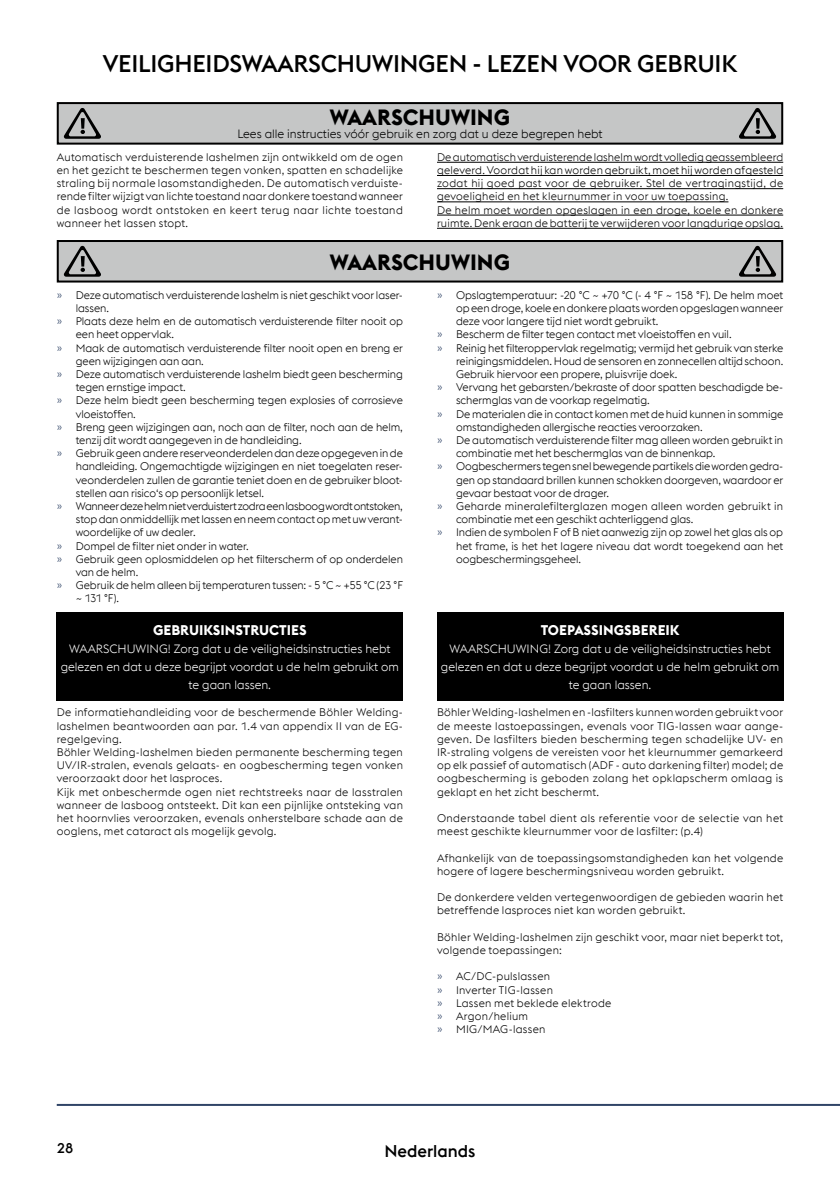
<style>
.page{position:relative;width:840px;height:1191px;background:#fff}
.page>*{position:absolute;margin:0;border:0;box-sizing:border-box;transform-origin:0 0}
.t1{font:500 24px "voestalpine";letter-spacing:-.01em;color:#000}
.t2{font:700 22px "voestalpine";color:#000}
.t3{font:500 17px "voestalpine";color:#000}
.t4{font:700 14px "voestalpine";color:#fff}
.t5{font:500 14px "voestalpine";color:#000}
.t6{font:300 12px/18px "voestalpine";color:#fff;text-align:center}
.t7{font:300 12px "voestalpine";color:#000}
.t8{font:300 11px/13.2px "voestalpine";color:#000;text-align:justify}
.t9{font:300 11px/13.2px "voestalpine";letter-spacing:.025em;color:#000}
.t10{font:300 11px/13.2px "voestalpine";letter-spacing:.02em;color:#000}
.t11{font:300 11px/13.2px "voestalpine";letter-spacing:.03em;color:#000}
.t12{font:300 11px "voestalpine";letter-spacing:-.025em;color:#000}
.s1{color:#304467}
</style>
<div class="page">
<hr style="left:57px;top:1104px;width:782px;height:2px;background:#304467">
<div style="left:58px;top:103px;width:723px;height:41px;background:#c5c6c6"></div>
<div style="left:57px;top:102px;width:725px;height:43px;border:2px solid #000"></div>
<div style="left:58px;top:241px;width:723px;height:40px;background:#c5c6c6"></div>
<div style="left:57px;top:240px;width:725px;height:42px;border:2px solid #000"></div>
<svg style="left:63px;top:108px;width:38px;height:31px"></svg>
<svg style="left:81px;top:118px;width:4px;height:11px"></svg>
<svg style="left:63px;top:245px;width:38px;height:32px"></svg>
<svg style="left:81px;top:256px;width:4px;height:10px"></svg>
<svg style="left:739px;top:108px;width:37px;height:31px"></svg>
<svg style="left:755px;top:118px;width:4px;height:11px"></svg>
<svg style="left:739px;top:245px;width:37px;height:32px"></svg>
<svg style="left:755px;top:256px;width:4px;height:10px"></svg>
<div style="left:57px;top:612px;width:346px;height:88px;background:#000"></div>
<div style="left:437px;top:612px;width:345px;height:88px;background:#000"></div>
<hr style="left:437px;top:162px;width:345px;height:1px;background:#000">
<hr style="left:437px;top:175px;width:345px;height:1px;background:#000">
<hr style="left:437px;top:188px;width:345px;height:1px;background:#000">
<hr style="left:437px;top:201px;width:291px;height:1px;background:#000">
<hr style="left:437px;top:215px;width:345px;height:1px;background:#000">
<hr style="left:437px;top:228px;width:345px;height:1px;background:#000">
<h1 class="t1" style="left:103px;top:49px;width:635px">VEILIGHEIDSWAARSCHUWINGEN - LEZEN VOOR GEBRUIK</h1>
<h2 class="t2" style="left:330px;top:103px;width:181px">WAARSCHUWING</h2>
<p class="t7" style="left:237px;top:127px;width:366px">Lees alle instructies vóór gebruik en zorg dat u deze begrepen hebt</p>
<p class="t8" style="left:57px;top:150px;width:347px">Automatisch verduisterende lashelmen zijn ontwikkeld om de ogen en het gezicht te beschermen tegen vonken, spatten en schadelijke straling bij normale lasomstandigheden. De automatisch verduiste&shy;rende filter wijzigt van lichte toestand naar donkere toestand wanneer de lasboog wordt ontstoken en keert terug naar lichte toestand wanneer het lassen stopt.</p>
<p class="t10" style="left:437px;top:150px;width:347px">De automatisch verduisterende lashelm wordt volledig geassembleerd geleverd. Voordat hij kan worden gebruikt, moet hij worden afgesteld zodat hij goed past voor de gebruiker. Stel de vertragingstijd, de gevoeligheid en het kleurnummer in voor uw toepassing.<br>De helm moet worden opgeslagen in een droge, koele en donkere ruimte. Denk eraan de batterij te verwijderen voor langdurige opslag.</p>
<h2 class="t2" style="left:330px;top:248px;width:181px">WAARSCHUWING</h2>
<p class="t8" style="left:57px;top:288px;width:347px"><span class="s1">ʷ</span> Deze automatisch verduisterende lashelm is niet geschikt voor laser-</p>
<p class="t8" style="left:76px;top:301px;width:35px">lassen.</p>
<p class="t8" style="left:57px;top:315px;width:347px"><span class="s1">ʷ</span> Plaats deze helm en de automatisch verduisterende filter nooit op</p>
<p class="t8" style="left:76px;top:328px;width:100px">een heet oppervlak.</p>
<p class="t8" style="left:57px;top:341px;width:347px"><span class="s1">ʷ</span> Maak de automatisch verduisterende filter nooit open en breng er</p>
<p class="t8" style="left:76px;top:354px;width:129px">geen wijzigingen aan aan.</p>
<p class="t8" style="left:57px;top:367px;width:347px"><span class="s1">ʷ</span> Deze automatisch verduisterende lashelm biedt geen bescherming</p>
<p class="t8" style="left:76px;top:381px;width:112px">tegen ernstige impact.</p>
<p class="t8" style="left:57px;top:394px;width:347px"><span class="s1">ʷ</span> Deze helm biedt geen bescherming tegen explosies of corrosieve</p>
<p class="t8" style="left:76px;top:407px;width:62px">vloeistoffen.</p>
<p class="t8" style="left:57px;top:420px;width:347px"><span class="s1">ʷ</span> Breng geen wijzigingen aan, noch aan de filter, noch aan de helm,</p>
<p class="t8" style="left:76px;top:433px;width:227px">tenzij dit wordt aangegeven in de handleiding.</p>
<p class="t8" style="left:57px;top:447px;width:347px"><span class="s1">ʷ</span> Gebruik geen andere reserveonderdelen dan deze opgegeven in de</p>
<p class="t8" style="left:76px;top:460px;width:328px">handleiding. Ongemachtigde wijzigingen en niet toegelaten reser-</p>
<p class="t8" style="left:76px;top:473px;width:328px">veonderdelen zullen de garantie teniet doen en de gebruiker bloot-</p>
<p class="t8" style="left:76px;top:486px;width:190px">stellen aan risico‘s op persoonlijk letsel.</p>
<p class="t12" style="left:57px;top:500px;width:347px"><span class="s1">ʷ</span> Wanneer deze helm niet verduistert zodra een lasboog wordt ontstoken,</p>
<p class="t8" style="left:76px;top:513px;width:328px">stop dan onmiddellijk met lassen en neem contact op met uw verant-</p>
<p class="t8" style="left:76px;top:526px;width:121px">woordelijke of uw dealer.</p>
<p class="t8" style="left:57px;top:539px;width:193px"><span class="s1">ʷ</span> Dompel de filter niet onder in water.</p>
<p class="t8" style="left:57px;top:552px;width:347px"><span class="s1">ʷ</span> Gebruik geen oplosmiddelen op het filterscherm of op onderdelen</p>
<p class="t8" style="left:76px;top:565px;width:64px">van de helm.</p>
<p class="t8" style="left:57px;top:579px;width:347px"><span class="s1">ʷ</span> Gebruik de helm alleen bij temperaturen tussen: - 5 °C ~ +55 °C (23 °F</p>
<p class="t8" style="left:76px;top:592px;width:45px">~ 131 °F).</p>
<p class="t8" style="left:437px;top:288px;width:347px"><span class="s1">ʷ</span> Opslagtemperatuur: -20 °C ~ +70 °C (- 4 °F ~ 158 °F). De helm moet</p>
<p class="t8" style="left:456px;top:301px;width:328px">op een droge, koele en donkere plaats worden opgeslagen wanneer</p>
<p class="t8" style="left:456px;top:315px;width:204px">deze voor langere tijd niet wordt gebruikt.</p>
<p class="t8" style="left:437px;top:328px;width:296px"><span class="s1">ʷ</span> Bescherm de filter tegen contact met vloeistoffen en vuil.</p>
<p class="t8" style="left:437px;top:341px;width:347px"><span class="s1">ʷ</span> Reinig het filteroppervlak regelmatig; vermijd het gebruik van sterke</p>
<p class="t8" style="left:456px;top:354px;width:328px">reinigingsmiddelen. Houd de sensoren en zonnecellen altijd schoon.</p>
<p class="t8" style="left:456px;top:367px;width:223px">Gebruik hiervoor een propere, pluisvrije doek.</p>
<p class="t8" style="left:437px;top:381px;width:347px"><span class="s1">ʷ</span> Vervang het gebarsten/bekraste of door spatten beschadigde be-</p>
<p class="t8" style="left:456px;top:394px;width:195px">schermglas van de voorkap regelmatig.</p>
<p class="t8" style="left:437px;top:407px;width:347px"><span class="s1">ʷ</span> De materialen die in contact komen met de huid kunnen in sommige</p>
<p class="t8" style="left:456px;top:420px;width:248px">omstandigheden allergische reacties veroorzaken.</p>
<p class="t8" style="left:437px;top:433px;width:347px"><span class="s1">ʷ</span> De automatisch verduisterende filter mag alleen worden gebruikt in</p>
<p class="t8" style="left:456px;top:447px;width:261px">combinatie met het beschermglas van de binnenkap.</p>
<p class="t8" style="left:437px;top:460px;width:347px"><span class="s1">ʷ</span> Oogbeschermers tegen snel bewegende partikels die worden gedra-</p>
<p class="t8" style="left:456px;top:473px;width:328px">gen op standaard brillen kunnen schokken doorgeven, waardoor er</p>
<p class="t8" style="left:456px;top:486px;width:154px">gevaar bestaat voor de drager.</p>
<p class="t10" style="left:437px;top:499px;width:347px"><span class="s1">ʷ</span> Geharde mineralefilterglazen mogen alleen worden gebruikt in</p>
<p class="t8" style="left:456px;top:513px;width:239px">combinatie met een geschikt achterliggend glas.</p>
<p class="t8" style="left:437px;top:526px;width:347px"><span class="s1">ʷ</span> Indien de symbolen F of B niet aanwezig zijn op zowel het glas als op</p>
<p class="t8" style="left:456px;top:539px;width:328px">het frame, is het het lagere niveau dat wordt toegekend aan het</p>
<p class="t8" style="left:456px;top:552px;width:126px">oogbeschermingsgeheel.</p>
<p class="t4" style="left:153px;top:621px;width:155px">GEBRUIKSINSTRUCTIES</p>
<p class="t6" style="left:61px;top:639px;width:339px">WAARSCHUWING! Zorg dat u de veiligheidsinstructies hebt gelezen en dat u deze begrijpt voordat u de helm gebruikt om te gaan lassen.</p>
<p class="t4" style="left:540px;top:621px;width:140px">TOEPASSINGSBEREIK</p>
<p class="t6" style="left:440px;top:639px;width:339px">WAARSCHUWING! Zorg dat u de veiligheidsinstructies hebt gelezen en dat u deze begrijpt voordat u de helm gebruikt om te gaan lassen.</p>
<p class="t9" style="left:57px;top:706px;width:347px">De informatiehandleiding voor de beschermende Böhler Welding&shy;lashelmen beantwoorden aan par. 1.4 van appendix II van de EG&shy;regelgeving.<br>Böhler Welding-lashelmen bieden permanente bescherming tegen UV/IR-stralen, evenals gelaats- en oogbescherming tegen vonken veroorzaakt door het lasproces.<br>Kijk met onbeschermde ogen niet rechtstreeks naar de lasstralen wanneer de lasboog ontsteekt. Dit kan een pijnlijke ontsteking van het hoornvlies veroorzaken, evenals onherstelbare schade aan de ooglens, met cataract als mogelijk gevolg.</p>
<p class="t8" style="left:437px;top:706px;width:347px">Böhler Welding-lashelmen en -lasfilters kunnen worden gebruikt voor de meeste lastoepassingen, evenals voor TIG-lassen waar aange&shy;geven. De lasfilters bieden bescherming tegen schadelijke UV- en IR-straling volgens de vereisten voor het kleurnummer gemarkeerd op elk passief of automatisch (ADF - auto darkening filter) model; de oogbescherming is geboden zolang het opklapscherm omlaag is geklapt en het zicht beschermt.</p>
<p class="t11" style="left:437px;top:811px;width:347px">Onderstaande tabel dient als referentie voor de selectie van het meest geschikte kleurnummer voor de lasfilter: (p.4)</p>
<p class="t9" style="left:437px;top:851px;width:347px">Afhankelijk van de toepassingsomstandigheden kan het volgende hogere of lagere beschermingsniveau worden gebruikt.</p>
<p class="t9" style="left:437px;top:890px;width:347px">De donkerdere velden vertegenwoordigen de gebieden waarin het betreffende lasproces niet kan worden gebruikt.</p>
<p class="t9" style="left:437px;top:930px;width:347px">Böhler Welding-lashelmen zijn geschikt voor, maar niet beperkt tot, volgende toepassingen:</p>
<p class="t9" style="left:437px;top:970px;width:176px"><span class="s1">ʷ</span> AC/DC-pulslassen<br><span class="s1">ʷ</span> Inverter TIG-lassen<br><span class="s1">ʷ</span> Lassen met beklede elektrode <span class="s1">ʷ</span> Argon/helium<br><span class="s1">ʷ</span> MIG/MAG-lassen</p>
<p class="t5" style="left:57px;top:1140px;width:18px">28</p>
<h3 class="t3" style="left:384px;top:1140px;width:93px">Nederlands</h3>
</div>
